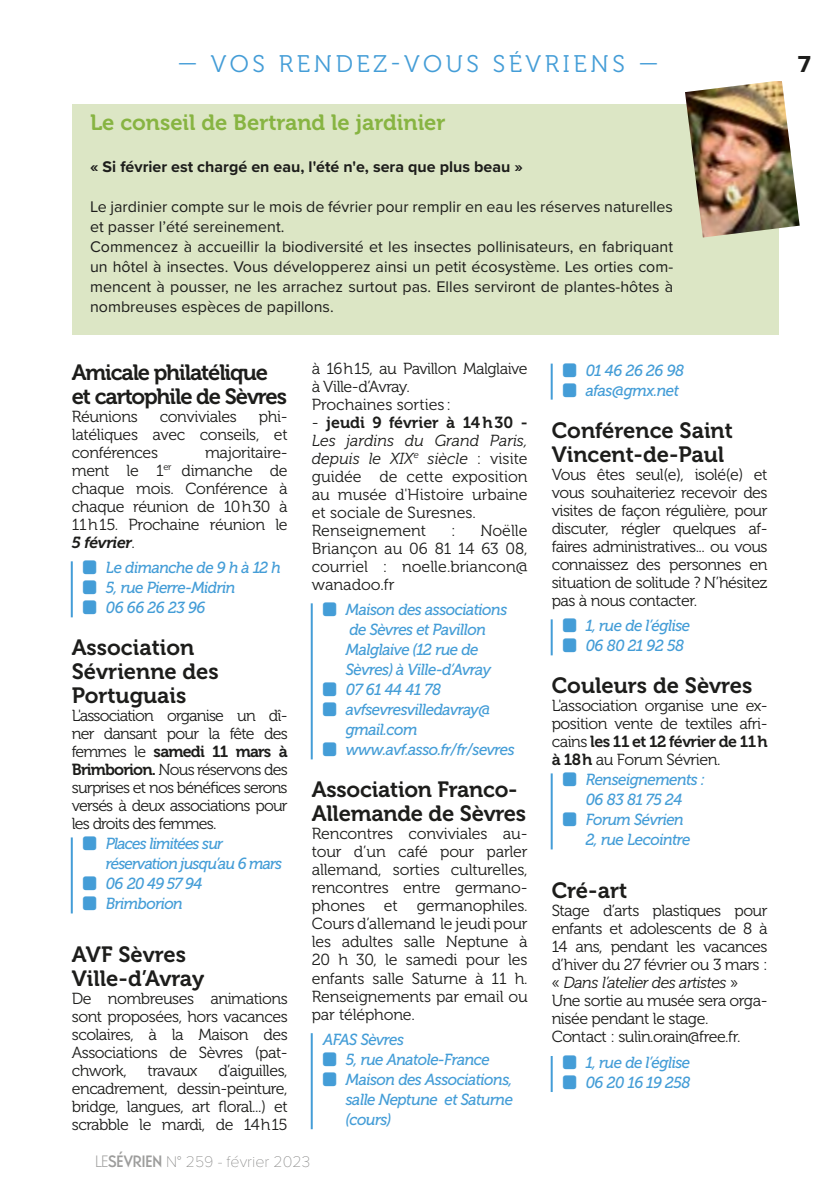
<style>
.page{position:relative;width:840px;height:1191px;background:#fff}
.page>*{position:absolute;margin:0;border:0;box-sizing:border-box;transform-origin:0 0}
.t1{font:24px "Museo 300";letter-spacing:.15em;color:#449dd7}
.t2{font:700 24px "Proxima Nova";color:#1d1d1b}
.t3{font:22px/24px "Museo 700";letter-spacing:-.005em;color:#1d1d1b}
.t4{font:22px/24px "Museo 700";letter-spacing:-.05em;color:#1d1d1b}
.t5{font:22px "Museo 700";color:#87b442}
.t6{font:16px/18px "Museo 300";letter-spacing:-.03em;color:#1d1d1b;text-align:justify}
.t7{font:italic 16px/20px "Museo 500";letter-spacing:-.03em;color:#449dd7;scale:.96 1}
.t8{font:16px/20px "Proxima Nova";color:#1d1d1b}
.t9{font:16px/18px "Museo 300";color:#1d1d1b}
.t10{font:italic 16px/20px "Museo 500";letter-spacing:-.05em;color:#449dd7;scale:.96 1}
.t11{font:700 16px "Proxima Nova";color:#1d1d1b}
.t12{font:16px/18px "Museo 300";letter-spacing:-.05em;color:#1d1d1b}
.t13{font:100 16px "Proxima Nova T";color:#858584}
.t14{font:16px "Museo 700";letter-spacing:-.03em;color:#1d1d1b}
.t15{font:16px "Museo 700";letter-spacing:-.05em;color:#1d1d1b}
.t16{font:16px "Museo 700";color:#1d1d1b}
.t17{font:italic 16px "Museo 700";letter-spacing:-.02em;color:#1d1d1b}
.s1{font-family:"Museo 300";font-style:normal}
.s2{font-family:"Museo 300"}
.s3{font-family:"Museo 700"}
.s4{font-style:italic}
.s5{font-family:"Guildford Pro";font-weight:300;color:#9d9d9c}
.s6{font-family:"Guildford Pro";font-weight:500;color:#9d9d9c}
</style>
<div class="page">
<hr style="left:71px;top:561px;width:2px;height:56px;background:#449dd7">
<hr style="left:71px;top:837px;width:2px;height:76px;background:#449dd7">
<hr style="left:310px;top:603px;width:2px;height:156px;background:#449dd7">
<hr style="left:310px;top:1033px;width:2px;height:96px;background:#449dd7">
<hr style="left:550px;top:363px;width:2px;height:36px;background:#449dd7">
<hr style="left:550px;top:619px;width:2px;height:36px;background:#449dd7">
<hr style="left:550px;top:773px;width:2px;height:76px;background:#449dd7">
<hr style="left:550px;top:1056px;width:2px;height:36px;background:#449dd7">
<div style="left:72px;top:104px;width:706px;height:231px;background:#dce6c5"></div>
<img style="left:685px;top:81px;width:114px;height:156px">
<h1 class="t1" style="left:177px;top:51px;width:482px">— VOS RENDEZ-VOUS SÉVRIENS —</h1>
<h2 class="t5" style="left:90px;top:110px;width:357px">Le conseil de Bertrand le jardinier</h2>
<p class="t11" style="left:90px;top:155px;width:434px">« Si février est chargé en eau, l'été n'e, sera que plus beau »</p>
<p class="t8" style="left:90px;top:196px;width:584px">Le jardinier compte sur le mois de février pour remplir en eau les réserves naturelles et passer l’été sereinement.<br>Commencez à accueillir la biodiversité et les insectes pollinisateurs, en fabriquant un hôtel à insectes. Vous développerez ainsi un petit écosystème. Les orties com&shy;mencent à pousser, ne les arrachez surtout pas. Elles serviront de plantes-hôtes à nombreuses espèces de papillons.</p>
<h2 class="t4" style="left:72px;top:360px;width:216px">Amicale philatélique et cartophile de Sèvres</h2>
<p class="t6" style="left:72px;top:407px;width:68px">Réunions</p>
<p class="t6" style="left:159px;top:407px;width:79px">conviviales</p>
<p class="t6" style="left:72px;top:407px;width:217px;text-indent:187px">phi&shy;latéliques avec conseils, et conférences</p>
<p class="t6" style="left:72px;top:443px;width:217px;text-indent:133px">majoritaire&shy;ment le 1<sup>er</sup> dimanche de chaque mois. Conférence à chaque réunion de 10h30 à 11h15. Prochaine réunion le</p>
<p class="t17" style="left:72px;top:533px;width:65px">5 février<span class="s1">.</span></p>
<p class="t7" style="left:106px;top:558px;width:184px">Le dimanche de 9 h à 12 h<br>5, rue Pierre-Midrin<br>06 66 26 23 96</p>
<h2 class="t3" style="left:72px;top:636px;width:148px">Association<br>Sévrienne des<br>Portuguais</h2>
<p class="t12" style="left:72px;top:707px;width:217px">L'association organise un dî&shy;ner dansant pour la fête des</p>
<p class="t15" style="left:72px;top:743px;width:217px"><span class="s2">femmes le</span> samedi 11 mars à</p>
<p class="t6" style="left:72px;top:761px;width:217px"><span class="s3">Brimborion.</span> Nous réservons des surprises et nos bénéfices serons versés à deux associations pour les droits des femmes.</p>
<p class="t10" style="left:106px;top:834px;width:185px">Places limitées sur réservation jusqu’au 6 mars<br>06 20 49 57 94<br>Brimborion</p>
<h2 class="t3" style="left:72px;top:943px;width:134px">AVF Sèvres<br>Ville-d’Avray</h2>
<p class="t6" style="left:72px;top:990px;width:217px">De nombreuses animations sont proposées, hors vacances scolaires, à la Maison des Associations de Sèvres (pat&shy;chwork,</p>
<p class="t6" style="left:72px;top:1062px;width:217px;text-indent:146px">d’aiguilles, encadrement, dessin-peinture, bridge, langues, art floral...) et scrabble le mardi, de 14h15</p>
<p class="t6" style="left:147px;top:1062px;width:51px">travaux</p>
<p class="t6" style="left:311px;top:359px;width:217px;text-align:left">à 16h15, au Pavillon Malglaive à Ville-d’Avray.<br>Prochaines sorties :</p>
<p class="t16" style="left:311px;top:413px;width:217px"><span class="s2">-</span> jeudi 9 février à 14h30 -</p>
<p class="t9" style="left:311px;top:431px;width:217px"><span class="s4">Les jardins du Grand Paris, depuis le XIX</span><sup>e</sup> <span class="s4">siècle</span> : visite guidée de cette exposition au musée d'Histoire urbaine et sociale de Suresnes.<br>Renseignement</p>
<p class="t6" style="left:311px;top:521px;width:217px;text-indent:168px">Noëlle Briançon au 06 81 14 63 08, courriel : noelle.briancon@ wanadoo.fr</p>
<p class="t7" style="left:345px;top:600px;width:177px">Maison des associations de Sèvres et Pavillon<br>Malglaive (12 rue de<br>Sèvres) à Ville-d’Avray<br>07 61 44 41 78 avfsevresvilledavray@ gmail.com www.avf.asso.fr/fr/sevres</p>
<h2 class="t3" style="left:311px;top:778px;width:216px">Association Franco-<br>Allemande de Sèvres</h2>
<p class="t6" style="left:311px;top:825px;width:217px">Rencontres conviviales au&shy;tour d’un café pour parler allemand, sorties culturelles, rencontres entre germano&shy;phones et germanophiles.<br>Cours d’allemand le jeudi pour les adultes salle Neptune à 20 h 30, le samedi pour les enfants salle Saturne à 11 h.<br>Renseignements par email ou par téléphone.</p>
<p class="t7" style="left:345px;top:1029px;width:175px;text-indent:-23px">AFAS Sèvres<br>5, rue Anatole-France<br>Maison des Associations, salle Neptune et Saturne (cours)</p>
<p class="t6" style="left:451px;top:521px;width:6px">:</p>
<p class="t13" style="left:94px;top:1149px;width:217px"><span class="s5">LE</span><span class="s6">SÉVRIEN</span> N° 259 - février 2023</p>
<p class="t7" style="left:585px;top:360px;width:104px">01 46 26 26 98 afas@gmx.net</p>
<h2 class="t3" style="left:551px;top:418px;width:183px">Conférence Saint<br>Vincent-de-Paul</h2>
<p class="t6" style="left:551px;top:465px;width:217px">Vous êtes seul(e), isolé(e) et vous souhaiteriez recevoir des visites de façon régulière, pour discuter, régler quelques af&shy;faires administratives... ou vous connaissez des personnes en situation de solitude ? N’hésitez pas à nous contacter.</p>
<p class="t7" style="left:585px;top:616px;width:110px">1, rue de l’église<br>06 80 21 92 58</p>
<h2 class="t3" style="left:551px;top:674px;width:202px">Couleurs de Sèvres</h2>
<p class="t6" style="left:551px;top:697px;width:217px">L'association organise une ex&shy;position vente de textiles afri-</p>
<p class="t14" style="left:551px;top:733px;width:217px"><span class="s2">cains</span> les 11 et 12 février de 11h</p>
<p class="t6" style="left:551px;top:751px;width:170px"><span class="s3">à 18h</span> au Forum Sévrien.</p>
<p class="t7" style="left:585px;top:770px;width:125px">Renseignements :<br>06 83 81 75 24<br>Forum Sévrien<br>2, rue Lecointre</p>
<h2 class="t3" style="left:551px;top:879px;width:77px">Cré-art</h2>
<p class="t6" style="left:551px;top:902px;width:217px;text-align:left">Stage d’arts plastiques pour enfants et adolescents de 8 à<br>14 ans, pendant les vacances d’hiver du 27 février ou 3 mars : « <span class="s4">Dans l’atelier des artistes</span> »<br>Une sortie au musée sera orga&shy;nisée pendant le stage.<br>Contact : sulin.orain@free.fr.</p>
<p class="t7" style="left:585px;top:1052px;width:111px">1, rue de l’église<br>06 20 16 19 258</p>
<h1 class="t2" style="left:797px;top:46px;width:15px">7</h1>
</div>
